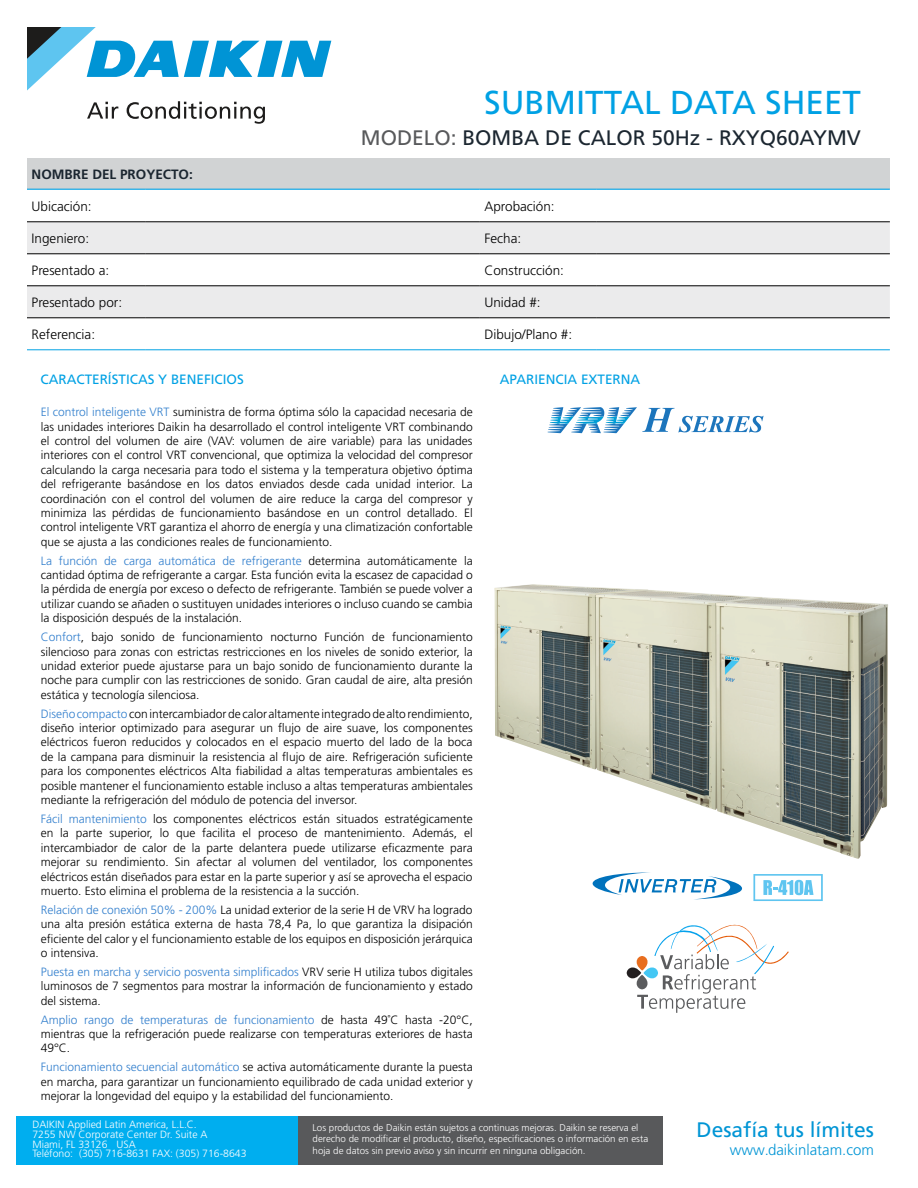
<style>
.page{position:relative;width:918px;height:1188px;background:#fff}
.page>*{position:absolute;margin:0;border:0;box-sizing:border-box;transform-origin:0 0}
.t1{font:33.15px "Frutiger";color:#00a1e4}
.t2{font:21px "Frutiger";color:#1b2630}
.t3{font:21px "Frutiger";color:#0095d5}
.t4{font:300 15px "Frutiger";color:#0095d5}
.t5{font:300 13.5px "Frutiger";color:#000}
.t6{font:13.5px "Frutiger";color:#00a1e4}
.t7{font:700 13.5px "Frutiger LT Std";color:#1b2630}
.t8{font:300 12px/14.4px "Frutiger LT Std";color:#000;text-align:justify}
.t9{font:300 10.5px/9.6px "Frutiger";color:#fff}
.t10{font:300 9.75px/11.7px "Frutiger";color:#fff}
.s1{color:#58595b}
.s2{color:#3380cd}
.s3{color:#327fcd}
</style>
<div class="page">
<div style="left:298px;top:1116px;width:365px;height:49px;background:#58595b"></div>
<div style="left:17px;top:1116px;width:281px;height:49px;background:#00aeef"></div>
<svg style="left:27px;top:27px;width:304px;height:63px"></svg>
<svg style="left:87px;top:102px;width:31px;height:17px"></svg>
<svg style="left:127px;top:101px;width:138px;height:23px"></svg>
<div style="left:27px;top:159px;width:863px;height:30px;background:#d1d3d4"></div>
<svg style="left:27px;top:223px;width:863px;height:95px;fill:#ebebec"></svg>
<hr style="left:27px;top:349px;width:118px;height:1px;background:#00a1e4">
<hr style="left:145px;top:349px;width:335px;height:1px;background:#00a1e4">
<hr style="left:480px;top:349px;width:117px;height:1px;background:#00a1e4">
<hr style="left:597px;top:349px;width:293px;height:1px;background:#00a1e4">
<hr style="left:27px;top:222px;width:118px;height:1px;background:#000">
<hr style="left:145px;top:222px;width:335px;height:1px;background:#000">
<hr style="left:480px;top:222px;width:117px;height:1px;background:#000">
<hr style="left:597px;top:222px;width:293px;height:1px;background:#000">
<hr style="left:27px;top:254px;width:118px;height:1px;background:#000">
<hr style="left:145px;top:254px;width:335px;height:1px;background:#000">
<hr style="left:480px;top:254px;width:117px;height:1px;background:#000">
<hr style="left:597px;top:254px;width:293px;height:1px;background:#000">
<hr style="left:27px;top:286px;width:118px;height:1px;background:#000">
<hr style="left:145px;top:286px;width:335px;height:1px;background:#000">
<hr style="left:480px;top:286px;width:117px;height:1px;background:#000">
<hr style="left:597px;top:286px;width:293px;height:1px;background:#000">
<hr style="left:27px;top:318px;width:118px;height:1px;background:#000">
<hr style="left:145px;top:318px;width:335px;height:1px;background:#000">
<hr style="left:480px;top:318px;width:117px;height:1px;background:#000">
<hr style="left:597px;top:318px;width:293px;height:1px;background:#000">
<hr style="left:27px;top:189px;width:118px;height:1px;background:#00a1e4">
<hr style="left:145px;top:189px;width:335px;height:1px;background:#00a1e4">
<hr style="left:480px;top:189px;width:117px;height:1px;background:#00a1e4">
<hr style="left:597px;top:189px;width:293px;height:1px;background:#00a1e4">
<svg style="left:592px;top:872px;width:150px;height:27px"></svg>
<svg style="left:753px;top:874px;width:70px;height:27px"></svg>
<svg style="left:627px;top:925px;width:162px;height:88px"></svg>
<img style="left:494px;top:584px;width:394px;height:275px">
<svg style="left:547px;top:407px;width:217px;height:26px"></svg>
<h1 class="t1" style="left:484px;top:83px;width:378px">SUBMITTAL DATA SHEET</h1>
<h2 class="t2" style="left:361px;top:125px;width:502px"><span class="s1">MODELO:</span> BOMBA DE CALOR 50Hz - RXYQ60AYMV</h2>
<p class="t7" style="left:32px;top:166px;width:163px">NOMBRE DEL PROYECTO:</p>
<p class="t5" style="left:32px;top:199px;width:62px">Ubicación:</p>
<p class="t5" style="left:484px;top:199px;width:72px">Aprobación:</p>
<p class="t5" style="left:32px;top:231px;width:59px">Ingeniero:</p>
<p class="t5" style="left:484px;top:231px;width:38px">Fecha:</p>
<p class="t5" style="left:32px;top:263px;width:79px">Presentado a:</p>
<p class="t5" style="left:484px;top:263px;width:81px">Construcción:</p>
<p class="t5" style="left:32px;top:295px;width:92px">Presentado por:</p>
<p class="t5" style="left:484px;top:295px;width:58px">Unidad #:</p>
<p class="t5" style="left:32px;top:327px;width:65px">Referencia:</p>
<p class="t5" style="left:484px;top:327px;width:89px">Dibujo/Plano #:</p>
<p class="t6" style="left:40px;top:371px;width:205px">CARACTERÍSTICAS Y BENEFICIOS</p>
<p class="t6" style="left:500px;top:371px;width:142px">APARIENCIA EXTERNA</p>
<p class="t8" style="left:41px;top:405px;width:434px"><span class="s2">El control inteligente VRT</span> suministra de forma óptima sólo la capacidad necesaria de las unidades interiores Daikin ha desarrollado el control inteligente VRT combinando el control del volumen de aire (VAV: volumen de aire variable) para las unidades interiores con el control VRT convencional, que optimiza la velocidad del compresor calculando la carga necesaria para todo el sistema y la temperatura objetivo óptima del refrigerante basándose en los datos enviados desde cada unidad interior. La coordinación con el control del volumen de aire reduce la carga del compresor y minimiza las pérdidas de funcionamiento basándose en un control detallado. El control inteligente VRT garantiza el ahorro de energía y una climatización confortable que se ajusta a las condiciones reales de funcionamiento.</p>
<p class="t8" style="left:41px;top:553px;width:434px"><span class="s3">La función de carga automática de refrigerante</span> determina automáticamente la cantidad óptima de refrigerante a cargar. Esta función evita la escasez de capacidad o la pérdida de energía por exceso o defecto de refrigerante. También se puede volver a utilizar cuando se añaden o sustituyen unidades interiores o incluso cuando se cambia la disposición después de la instalación.</p>
<p class="t8" style="left:41px;top:630px;width:434px"><span class="s3">Confort</span>, bajo sonido de funcionamiento nocturno Función de funcionamiento silencioso para zonas con estrictas restricciones en los niveles de sonido exterior, la unidad exterior puede ajustarse para un bajo sonido de funcionamiento durante la noche para cumplir con las restricciones de sonido. Gran caudal de aire, alta presión estática y tecnología silenciosa.</p>
<p class="t8" style="left:41px;top:706px;width:434px"><span class="s3">Diseño compacto</span> con intercambiador de calor altamente integrado de alto rendimiento, diseño interior optimizado para asegurar un flujo de aire suave, los componentes eléctricos fueron reducidos y colocados en el espacio muerto del lado de la boca de la campana para disminuir la resistencia al flujo de aire. Refrigeración suficiente para los componentes eléctricos Alta fiabilidad a altas temperaturas ambientales es posible mantener el funcionamiento estable incluso a altas temperaturas ambientales mediante la refrigeración del módulo de potencia del inversor.</p>
<p class="t8" style="left:41px;top:812px;width:434px"><span class="s3">Fácil mantenimiento</span> los componentes eléctricos están situados estratégicamente en la parte superior, lo que facilita el proceso de mantenimiento. Además, el intercambiador de calor de la parte delantera puede utilizarse eficazmente para mejorar su rendimiento. Sin afectar al volumen del ventilador, los componentes eléctricos están diseñados para estar en la parte superior y así se aprovecha el espacio muerto. Esto elimina el problema de la resistencia a la succión.</p>
<p class="t8" style="left:41px;top:903px;width:434px"><span class="s3">Relación de conexión 50% - 200%</span> La unidad exterior de la serie H de VRV ha logrado una alta presión estática externa de hasta 78,4 Pa, lo que garantiza la disipación eficiente del calor y el funcionamiento estable de los equipos en disposición jerárquica o intensiva.</p>
<p class="t8" style="left:41px;top:965px;width:434px"><span class="s3">Puesta en marcha y servicio posventa simplificados</span> VRV serie H utiliza tubos digitales luminosos de 7 segmentos para mostrar la información de funcionamiento y estado del sistema.</p>
<p class="t8" style="left:41px;top:1012px;width:434px"><span class="s3">Amplio rango de temperaturas de funcionamiento</span> de hasta 49˚C hasta -20°C, mientras que la refrigeración puede realizarse con temperaturas exteriores de hasta 49°C.</p>
<p class="t8" style="left:41px;top:1060px;width:434px"><span class="s3">Funcionamiento secuencial automático</span> se activa automáticamente durante la puesta en marcha, para garantizar un funcionamiento equilibrado de cada unidad exterior y mejorar la longevidad del equipo y la estabilidad del funcionamiento.</p>
<p class="t9" style="left:32px;top:1120px;width:216px">DAIKIN Applied Latin America, L.L.C.<br>7255 NW Corporate Center Dr. Suite A<br>Miami, FL 33126 USA<br>Teléfono: (305) 716-8631 FAX: (305) 716-8643</p>
<p class="t10" style="left:313px;top:1122px;width:337px">Los productos de Daikin están sujetos a continuas mejoras. Daikin se reserva el derecho de modificar el producto, diseño, especificaciones o información en esta hoja de datos sin previo aviso y sin incurrir en ninguna obligación.</p>
<h2 class="t3" style="left:697px;top:1117px;width:179px">Desafía tus límites</h2>
<p class="t4" style="left:730px;top:1141px;width:146px">www.daikinlatam.com</p>
</div>
